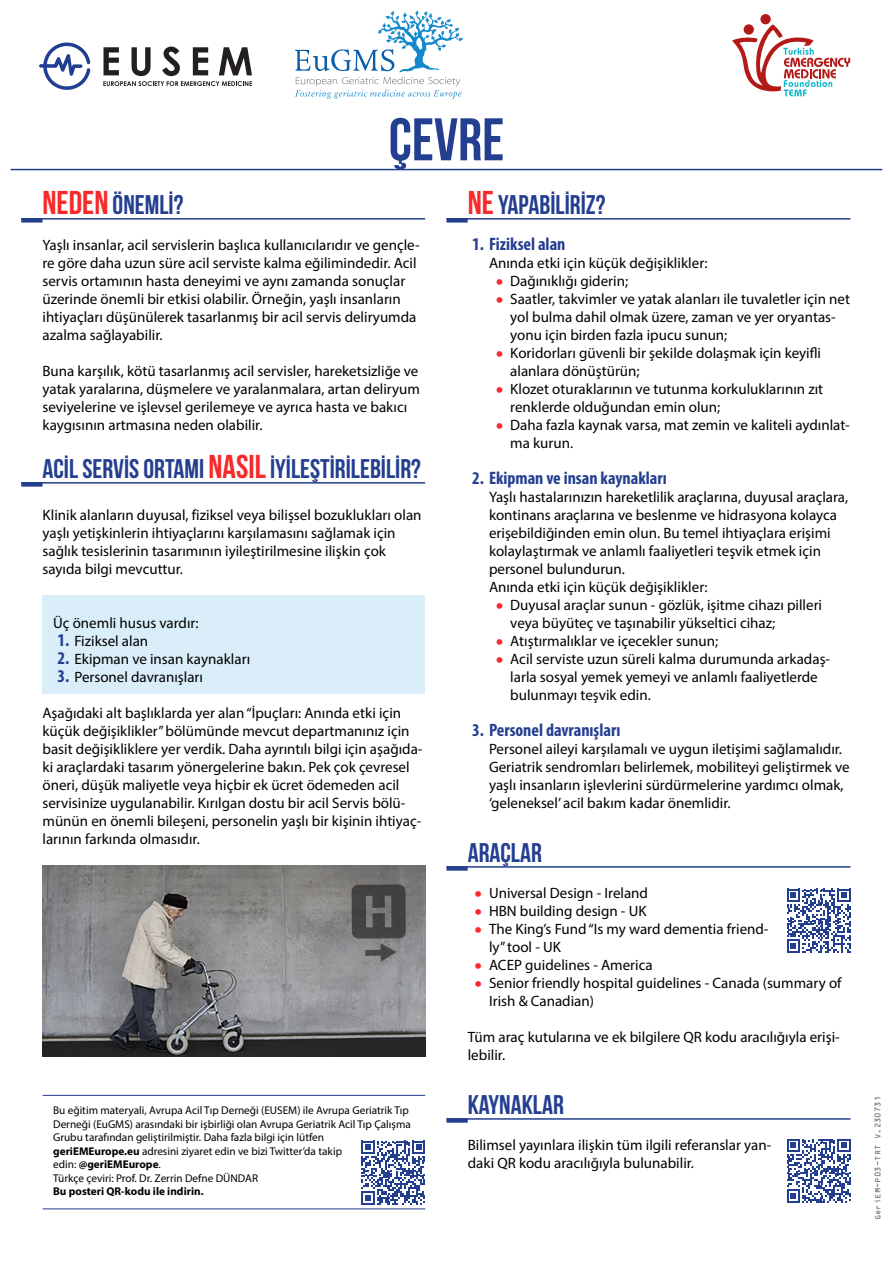
<style>
.page{position:relative;width:893px;height:1263px;background:#fff}
.page>*{position:absolute;margin:0;border:0;box-sizing:border-box;transform-origin:0 0}
.t1{font:700 60px "Bebas Neue";color:#243e90}
.t2{font:700 27px "Bebas Neue";color:#243e90}
.t3{font:700 condensed 18px "Myriad Pro";color:#243e90}
.t4{font:15px/18px "Myriad Pro";color:#000}
.t5{font:11.25px/13.5px "Myriad Pro";color:#000}
.t6{font:700 11.25px "Myriad Pro";color:#000}
.t7{font:9px "OCRB10 Pitch TL";color:#666}
.s1{font-size:33px;color:#f82929}
.s2{font-weight:700;font-stretch:condensed;font-size:18px;color:#243e90}
.s3{font-weight:700}
.s4{font-size:27px;color:#f82929}
</style>
<div class="page">
<svg style="left:103px;top:47px;width:149px;height:39px"></svg>
<svg style="left:39px;top:42px;width:51px;height:48px"></svg>
<svg style="left:295px;top:10px;width:168px;height:89px"></svg>
<div style="left:760px;top:14px;width:11px;height:10px;background:#b21917;border-radius:50%"></div>
<svg style="left:732px;top:24px;width:118px;height:72px"></svg>
<hr style="left:11px;top:169px;width:871px;height:1px;background:#243e90">
<svg style="left:21px;top:218px;width:404px;height:5px"></svg>
<svg style="left:21px;top:482px;width:404px;height:5px"></svg>
<svg style="left:446px;top:218px;width:404px;height:5px"></svg>
<svg style="left:446px;top:866px;width:404px;height:5px"></svg>
<svg style="left:446px;top:1118px;width:404px;height:5px"></svg>
<div style="left:43px;top:595px;width:382px;height:99px;background:#d9eef8"></div>
<svg style="left:787px;top:889px;width:63px;height:63px"></svg>
<svg style="left:787px;top:1139px;width:63px;height:63px"></svg>
<hr style="left:43px;top:1208px;width:382px;height:1px;background:#243e90">
<hr style="left:43px;top:1095px;width:382px;height:1px;background:#243e90">
<svg style="left:361px;top:1141px;width:64px;height:63px"></svg>
<img style="left:43px;top:865px;width:382px;height:191px">
<h1 class="t1" style="left:389px;top:107px;width:117px">ÇEVRE</h1>
<h2 class="t2" style="left:43px;top:190px;width:142px"><span class="s1">NEDEN</span> ÖNEMLİ?</h2>
<p class="t4" style="left:43px;top:236px;width:379px">Yaşlı insanlar, acil servislerin başlıca kullanıcılarıdır ve gençle&shy;re göre daha uzun süre acil serviste kalma eğilimindedir. Acil servis ortamının hasta deneyimi ve aynı zamanda sonuçlar üzerinde önemli bir etkisi olabilir. Örneğin, yaşlı insanların ihtiyaçları düşünülerek tasarlanmış bir acil servis deliryumda azalma sağlayabilir.</p>
<p class="t4" style="left:43px;top:362px;width:379px">Buna karşılık, kötü tasarlanmış acil servisler, hareketsizliğe ve yatak yaralarına, düşmelere ve yaralanmalara, artan deliryum seviyelerine ve işlevsel gerilemeye ve ayrıca hasta ve bakıcı kaygısının artmasına neden olabilir.</p>
<h2 class="t2" style="left:43px;top:454px;width:380px">ACİL SERVİS ORTAMI <span class="s1">NASIL</span> İYİLEŞTİRİLEBİLİR?</h2>
<p class="t4" style="left:43px;top:506px;width:381px">Klinik alanların duyusal, fiziksel veya bilişsel bozuklukları olan yaşlı yetişkinlerin ihtiyaçlarını karşılamasını sağlamak için sağlık tesislerinin tasarımının iyileştirilmesine ilişkin çok sayıda bilgi mevcuttur.</p>
<p class="t4" style="left:53px;top:614px;width:147px">Üç önemli husus vardır:</p>
<p class="t4" style="left:57px;top:632px;width:92px"><span class="s2">1.</span> Fiziksel alan</p>
<p class="t4" style="left:57px;top:650px;width:194px"><span class="s2">2.</span> Ekipman ve insan kaynakları</p>
<p class="t4" style="left:57px;top:668px;width:147px"><span class="s2">3.</span> Personel davranışları</p>
<p class="t4" style="left:43px;top:704px;width:381px">Aşağıdaki alt başlıklarda yer alan “İpuçları: Anında etki için küçük değişiklikler” bölümünde mevcut departmanınız için basit değişikliklere yer verdik. Daha ayrıntılı bilgi için aşağıda&shy;ki araçlardaki tasarım yönergelerine bakın. Pek çok çevresel öneri, düşük maliyetle veya hiçbir ek ücret ödemeden acil servisinize uygulanabilir. Kırılgan dostu bir acil Servis bölü&shy;münün en önemli bileşeni, personelin yaşlı bir kişinin ihtiyaç&shy;larının farkında olmasıdır.</p>
<p class="t5" style="left:53px;top:1104px;width:359px">Bu eğitim materyali, Avrupa Acil Tıp Derneği (EUSEM) ile Avrupa Geriatrik Tıp Derneği (EuGMS) arasındaki bir işbirliği olan Avrupa Geriatrik Acil Tıp Çalışma Grubu tarafından geliştirilmiştir. Daha fazla bilgi için lütfen <span class="s3">geriEMEurope.eu</span> adresini ziyaret edin ve bizi Twitter’da takip<br>edin: <span class="s3">@geriEMEurope</span>.<br>Türkçe çeviri: Prof. Dr. Zerrin Defne DÜNDAR</p>
<p class="t6" style="left:53px;top:1184px;width:152px">Bu posteri QR-kodu ile indirin.</p>
<h2 class="t2" style="left:468px;top:190px;width:139px"><span class="s1">NE</span> YAPABİLİRİZ?</h2>
<p class="t3" style="left:472px;top:233px;width:95px">1. Fiziksel alan</p>
<p class="t4" style="left:489px;top:254px;width:220px">Anında etki için küçük değişiklikler:</p>
<p class="t4" style="left:496px;top:272px;width:134px"><span class="s4">•</span> Dağınıklığı giderin;</p>
<p class="t4" style="left:510px;top:290px;width:341px;text-indent:-14px"><span class="s4">•</span> Saatler, takvimler ve yatak alanları ile tuvaletler için net yol bulma dahil olmak üzere, zaman ve yer oryantas&shy;yonu için birden fazla ipucu sunun;</p>
<p class="t4" style="left:510px;top:344px;width:312px;text-indent:-14px"><span class="s4">•</span> Koridorları güvenli bir şekilde dolaşmak için keyifli alanlara dönüştürün;</p>
<p class="t4" style="left:510px;top:380px;width:314px;text-indent:-14px"><span class="s4">•</span> Klozet oturaklarının ve tutunma korkuluklarının zıt renklerde olduğundan emin olun;</p>
<p class="t4" style="left:510px;top:416px;width:341px;text-indent:-14px"><span class="s4">•</span> Daha fazla kaynak varsa, mat zemin ve kaliteli aydınlat&shy;ma kurun.</p>
<p class="t3" style="left:472px;top:467px;width:196px">2. Ekipman ve insan kaynakları</p>
<p class="t4" style="left:489px;top:488px;width:361px">Yaşlı hastalarınızın hareketlilik araçlarına, duyusal araçlara, kontinans araçlarına ve beslenme ve hidrasyona kolayca erişebildiğinden emin olun. Bu temel ihtiyaçlara erişimi kolaylaştırmak ve anlamlı faaliyetleri teşvik etmek için personel bulundurun.<br>Anında etki için küçük değişiklikler:</p>
<p class="t4" style="left:510px;top:596px;width:313px;text-indent:-14px"><span class="s4">•</span> Duyusal araçlar sunun - gözlük, işitme cihazı pilleri veya büyüteç ve taşınabilir yükseltici cihaz;</p>
<p class="t4" style="left:496px;top:632px;width:224px"><span class="s4">•</span> Atıştırmalıklar ve içecekler sunun;</p>
<p class="t4" style="left:510px;top:650px;width:321px;text-indent:-14px"><span class="s4">•</span> Acil serviste uzun süreli kalma durumunda arkadaş&shy;larla sosyal yemek yemeyi ve anlamlı faaliyetlerde bulunmayı teşvik edin.</p>
<p class="t3" style="left:472px;top:719px;width:150px">3. Personel davranışları</p>
<p class="t4" style="left:489px;top:740px;width:362px">Personel aileyi karşılamalı ve uygun iletişimi sağlamalıdır.<br>Geriatrik sendromları belirlemek, mobiliteyi geliştirmek ve yaşlı insanların işlevlerini sürdürmelerine yardımcı olmak, ‘geleneksel’ acil bakım kadar önemlidir.</p>
<h2 class="t2" style="left:468px;top:838px;width:76px">ARAÇLAR</h2>
<p class="t4" style="left:475px;top:884px;width:175px"><span class="s4">•</span> Universal Design - Ireland</p>
<p class="t4" style="left:475px;top:902px;width:173px"><span class="s4">•</span> HBN building design - UK</p>
<p class="t4" style="left:489px;top:920px;width:281px;text-indent:-14px"><span class="s4">•</span> The King’s Fund “Is my ward dementia friend&shy;ly” tool - UK</p>
<p class="t4" style="left:475px;top:956px;width:180px"><span class="s4">•</span> ACEP guidelines - America</p>
<p class="t4" style="left:489px;top:974px;width:354px;text-indent:-14px"><span class="s4">•</span> Senior friendly hospital guidelines - Canada (summary of<br>Irish &amp; Canadian)</p>
<p class="t4" style="left:468px;top:1028px;width:374px">Tüm araç kutularına ve ek bilgilere QR kodu aracılığıyla erişi&shy;lebilir.</p>
<h2 class="t2" style="left:468px;top:1090px;width:98px">KAYNAKLAR</h2>
<p class="t4" style="left:468px;top:1136px;width:305px">Bilimsel yayınlara ilişkin tüm ilgili referanslar yan&shy;daki QR kodu aracılığıyla bulunabilir.</p>
<p class="t7" style="left:873px;top:1220px;width:126px;rotate:-90deg">GeriEM-P03-TRT V.230731</p>
</div>
